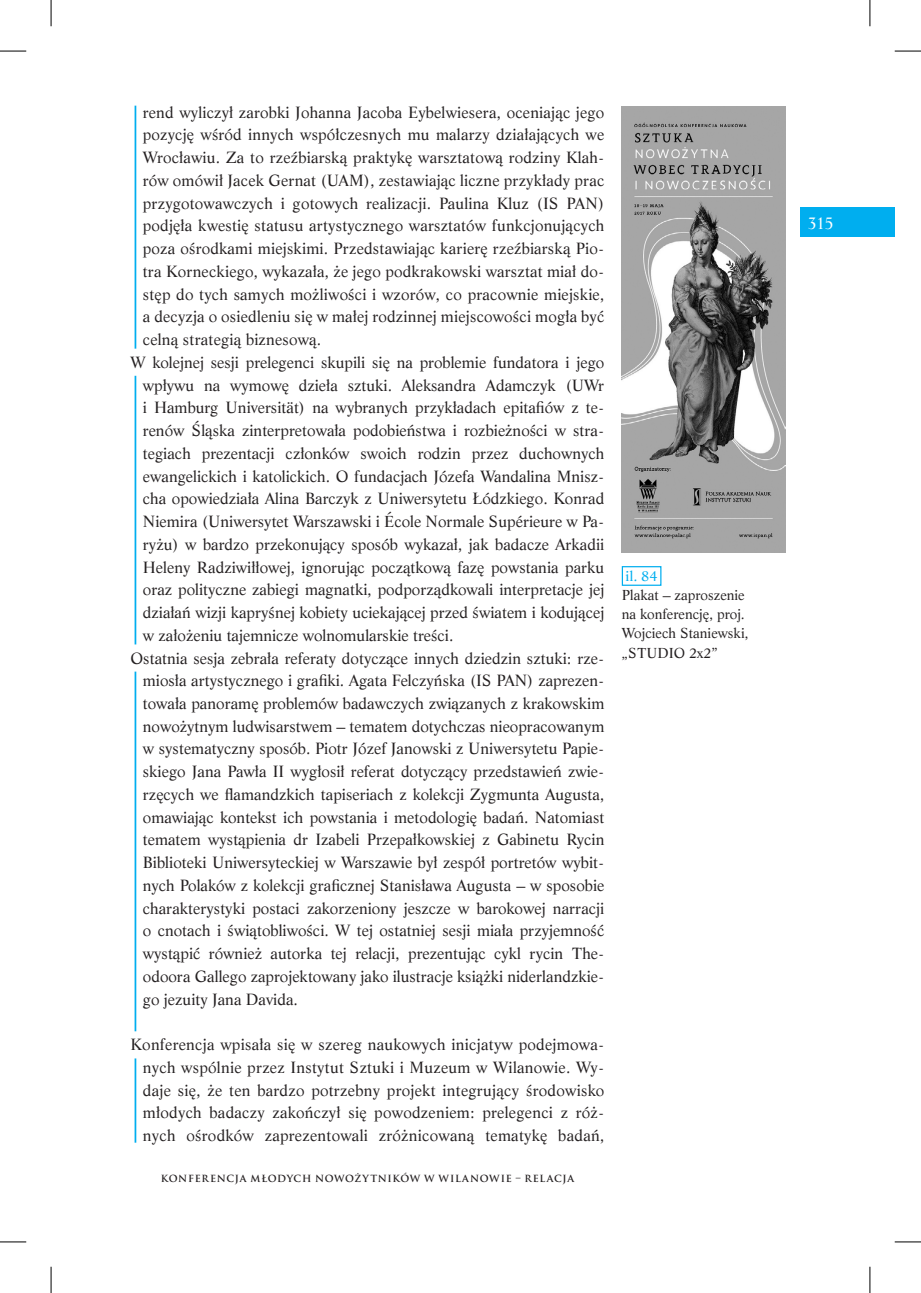
<style>
.page{position:relative;width:921px;height:1293px;background:#fff}
.page>*{position:absolute;margin:0;border:0;box-sizing:border-box;transform-origin:0 0}
.t1{font:16.62px "Life EU";color:#fff}
.t2{font:15.75px/22.8px "Life EU";color:#231f20;text-align:justify}
.t3{font:14px/19.2px "Life EU";color:#231f20}
.t4{font:700 9.62px "Trajan Pro";letter-spacing:.07em;color:#231f20}
.s1{color:#00aeef}
</style>
<div class="page">
<div style="left:800px;top:207px;width:94px;height:30px;background:#00aeef"></div>
<hr style="left:135px;top:106px;width:1px;height:1036px;background:#00aeef">
<img style="left:622px;top:106px;width:163px;height:447px">
<div style="left:622px;top:566px;width:39px;height:20px;background:#fff;border:1px solid #00aeef"></div>
<svg style="left:0;top:51px;width:26px;height:1px"></svg>
<svg style="left:894px;top:51px;width:27px;height:1px"></svg>
<svg style="left:0;top:1241px;width:26px;height:1px"></svg>
<svg style="left:894px;top:1241px;width:27px;height:1px"></svg>
<svg style="left:51px;top:0;width:1px;height:26px"></svg>
<svg style="left:51px;top:1266px;width:1px;height:27px"></svg>
<svg style="left:869px;top:0;width:1px;height:26px"></svg>
<svg style="left:869px;top:1266px;width:1px;height:27px"></svg>
<p class="t2" style="left:143px;top:100px;width:463px">rend wyliczył zarobki Johanna Jacoba Eybelwiesera, oceniając jego</p>
<p class="t2" style="left:143px;top:123px;width:463px">pozycję wśród innych współczesnych mu malarzy działających we</p>
<p class="t2" style="left:143px;top:146px;width:463px">Wrocławiu. Za to rzeźbiarską praktykę warsztatową rodziny Klah-</p>
<p class="t2" style="left:143px;top:169px;width:463px">rów omówił Jacek Gernat (UAM), zestawiając liczne przykłady prac</p>
<p class="t2" style="left:143px;top:191px;width:463px">przygotowawczych i gotowych realizacji. Paulina Kluz (IS PAN)</p>
<p class="t2" style="left:143px;top:214px;width:463px">podjęła kwestię statusu artystycznego warsztatów funkcjonujących</p>
<p class="t2" style="left:143px;top:237px;width:463px">poza ośrodkami miejskimi. Przedstawiając karierę rzeźbiarską Pio-</p>
<p class="t2" style="left:143px;top:259px;width:463px">tra Korneckiego, wykazała, że jego podkrakowski warsztat miał do-</p>
<p class="t2" style="left:143px;top:282px;width:463px">stęp do tych samych możliwości i wzorów, co pracownie miejskie,</p>
<p class="t2" style="left:143px;top:305px;width:463px">a decyzja o osiedleniu się w małej rodzinnej miejscowości mogła być</p>
<p class="t2" style="left:143px;top:328px;width:180px">celną strategią biznesową.</p>
<p class="t2" style="left:130px;top:350px;width:475px">W kolejnej sesji prelegenci skupili się na problemie fundatora i jego</p>
<p class="t2" style="left:143px;top:373px;width:463px">wpływu na wymowę dzieła sztuki. Aleksandra Adamczyk (UWr</p>
<p class="t2" style="left:143px;top:396px;width:463px">i Hamburg Universität) na wybranych przykładach epitafiów z te-</p>
<p class="t2" style="left:143px;top:419px;width:463px">renów Śląska zinterpretowała podobieństwa i rozbieżności w stra-</p>
<p class="t2" style="left:143px;top:441px;width:463px">tegiach prezentacji członków swoich rodzin przez duchownych</p>
<p class="t2" style="left:143px;top:464px;width:463px">ewangelickich i katolickich. O fundacjach Józefa Wandalina Mnisz-</p>
<p class="t2" style="left:143px;top:487px;width:463px">cha opowiedziała Alina Barczyk z Uniwersytetu Łódzkiego. Konrad</p>
<p class="t2" style="left:143px;top:510px;width:463px">Niemira (Uniwersytet Warszawski i École Normale Supérieure w Pa-</p>
<p class="t2" style="left:143px;top:532px;width:463px">ryżu) w bardzo przekonujący sposób wykazał, jak badacze Arkadii</p>
<p class="t2" style="left:143px;top:555px;width:463px">Heleny Radziwiłłowej, ignorując początkową fazę powstania parku</p>
<p class="t2" style="left:143px;top:578px;width:463px">oraz polityczne zabiegi magnatki, podporządkowali interpretacje jej</p>
<p class="t2" style="left:143px;top:601px;width:463px">działań wizji kapryśnej kobiety uciekającej przed światem i kodującej</p>
<p class="t2" style="left:143px;top:623px;width:312px">w założeniu tajemnicze wolnomularskie treści.</p>
<p class="t2" style="left:130px;top:646px;width:475px">Ostatnia sesja zebrała referaty dotyczące innych dziedzin sztuki: rze-</p>
<p class="t2" style="left:143px;top:669px;width:463px">miosła artystycznego i grafiki. Agata Felczyńska (IS PAN) zaprezen-</p>
<p class="t2" style="left:143px;top:692px;width:463px">towała panoramę problemów badawczych związanych z krakowskim</p>
<p class="t2" style="left:143px;top:714px;width:463px">nowożytnym ludwisarstwem – tematem dotychczas nieopracowanym</p>
<p class="t2" style="left:143px;top:737px;width:463px">w systematyczny sposób. Piotr Józef Janowski z Uniwersytetu Papie-</p>
<p class="t2" style="left:143px;top:760px;width:463px">skiego Jana Pawła II wygłosił referat dotyczący przedstawień zwie-</p>
<p class="t2" style="left:143px;top:783px;width:463px">rzęcych we flamandzkich tapiseriach z kolekcji Zygmunta Augusta,</p>
<p class="t2" style="left:143px;top:805px;width:463px">omawiając kontekst ich powstania i metodologię badań. Natomiast</p>
<p class="t2" style="left:143px;top:828px;width:463px">tematem wystąpienia dr Izabeli Przepałkowskiej z Gabinetu Rycin</p>
<p class="t2" style="left:143px;top:851px;width:463px">Biblioteki Uniwersyteckiej w Warszawie był zespół portretów wybit-</p>
<p class="t2" style="left:143px;top:874px;width:463px">nych Polaków z kolekcji graficznej Stanisława Augusta – w sposobie</p>
<p class="t2" style="left:143px;top:896px;width:463px">charakterystyki postaci zakorzeniony jeszcze w barokowej narracji</p>
<p class="t2" style="left:143px;top:919px;width:463px">o cnotach i świątobliwości. W tej ostatniej sesji miała przyjemność</p>
<p class="t2" style="left:143px;top:942px;width:460px">wystąpić również autorka tej relacji, prezentując cykl rycin The-</p>
<p class="t2" style="left:143px;top:965px;width:463px">odoora Gallego zaprojektowany jako ilustracje książki niderlandzkie-</p>
<p class="t2" style="left:143px;top:987px;width:156px">go jezuity Jana Davida.</p>
<p class="t2" style="left:143px;top:1033px;width:463px;text-indent:-12px">Konferencja wpisała się w szereg naukowych inicjatyw podejmowa&shy;nych wspólnie przez Instytut Sztuki i Muzeum w Wilanowie. Wy&shy;daje się, że ten bardzo potrzebny projekt integrujący środowisko młodych badaczy zakończył się powodzeniem: prelegenci z róż&shy;nych ośrodków zaprezentowali zróżnicowaną tematykę badań,</p>
<p class="t4" style="left:161px;top:1173px;width:415px">KONFERENCJA MŁODYCH NOWOŻYTNIKÓW W WILANOWIE – RELACJA</p>
<p class="t3" style="left:622px;top:566px;width:128px"><span class="s1">il. 84<br></span>Plakat – zaproszenie na konferencję, proj.<br>Wojciech Staniewski, „STUDIO 2x2”</p>
<p class="t1" style="left:808px;top:211px;width:27px">315</p>
</div>
